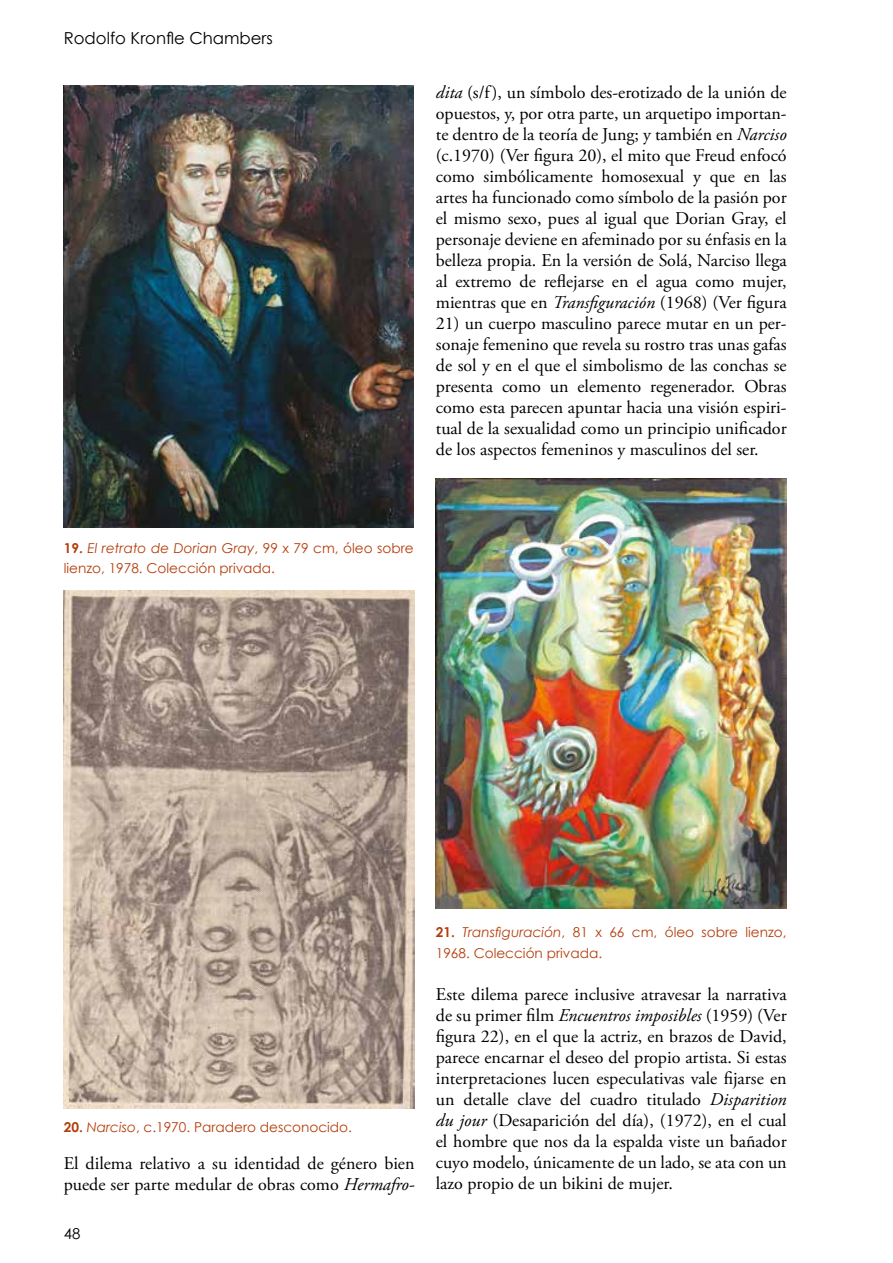
<style>
.page{position:relative;width:893px;height:1263px;background:#fff}
.page>*{position:absolute;margin:0;border:0;box-sizing:border-box;transform-origin:0 0}
.t1{font:18px/21px "Adobe Garamond Pro";color:#000;text-align:justify}
.t2{font:16.5px "Century Gothic";color:#000}
.t3{font:15px "Century Gothic";color:#000}
.t4{font:13.65px/21px "Century Gothic";color:#b43d0b}
.s1{font-style:italic}
.s2{font-weight:700}
</style>
<div class="page">
<img style="left:64px;top:85px;width:350px;height:443px">
<img style="left:64px;top:590px;width:350px;height:519px">
<img style="left:436px;top:479px;width:351px;height:429px">
<p class="t2" style="left:64px;top:28px;width:211px">Rodolfo Kronfle Chambers</p>
<p class="t1" style="left:436px;top:83px;width:352px"><span class="s1">dita</span> (s/f), un símbolo des-erotizado de la unión de opuestos, y, por otra parte, un arquetipo importan&shy;te dentro de la teoría de Jung; y también en <span class="s1">Narciso </span>(c.1970) (Ver figura 20), el mito que Freud enfocó como simbólicamente homosexual y que en las artes ha funcionado como símbolo de la pasión por el mismo sexo, pues al igual que Dorian Gray, el personaje deviene en afeminado por su énfasis en la belleza propia. En la versión de Solá, Narciso llega al extremo de reflejarse en el agua como mujer, mientras que en <span class="s1">Transfiguración</span> (1968) (Ver figura</p>
<p class="t1" style="left:436px;top:314px;width:352px">21) un cuerpo masculino parece mutar en un per&shy;sonaje femenino que revela su rostro tras unas gafas de sol y en el que el simbolismo de las conchas se presenta como un elemento regenerador. Obras como esta parecen apuntar hacia una visión espiri&shy;tual de la sexualidad como un principio unificador de los aspectos femeninos y masculinos del ser.</p>
<p class="t4" style="left:64px;top:538px;width:351px;line-height:19.6px"><span class="s2">19.</span> <span class="s1">El retrato de Dorian Gray</span>, 99 x 79 cm, óleo sobre lienzo, 1978. Colección privada.</p>
<p class="t4" style="left:64px;top:1116px;width:290px"><span class="s2">20.</span> <span class="s1">Narciso</span>, c.1970. Paradero desconocido.</p>
<p class="t1" style="left:64px;top:1154px;width:352px">El dilema relativo a su identidad de género bien puede ser parte medular de obras como <span class="s1">Hermafro-</span></p>
<p class="t3" style="left:64px;top:1224px;width:18px">48</p>
<p class="t4" style="left:436px;top:921px;width:352px"><span class="s2">21.</span> <span class="s1">Transfiguración</span>, 81 x 66 cm, óleo sobre lienzo,<br>1968. Colección privada.</p>
<p class="t1" style="left:436px;top:984px;width:352px">Este dilema parece inclusive atravesar la narrativa de su primer film <span class="s1">Encuentros imposibles</span> (1959) (Ver figura 22), en el que la actriz, en brazos de David, parece encarnar el deseo del propio artista. Si estas interpretaciones lucen especulativas vale fijarse en un detalle clave del cuadro titulado <span class="s1">Disparition du jour</span> (Desaparición del día), (1972), en el cual el hombre que nos da la espalda viste un bañador cuyo modelo, únicamente de un lado, se ata con un lazo propio de un bikini de mujer.</p>
</div>
